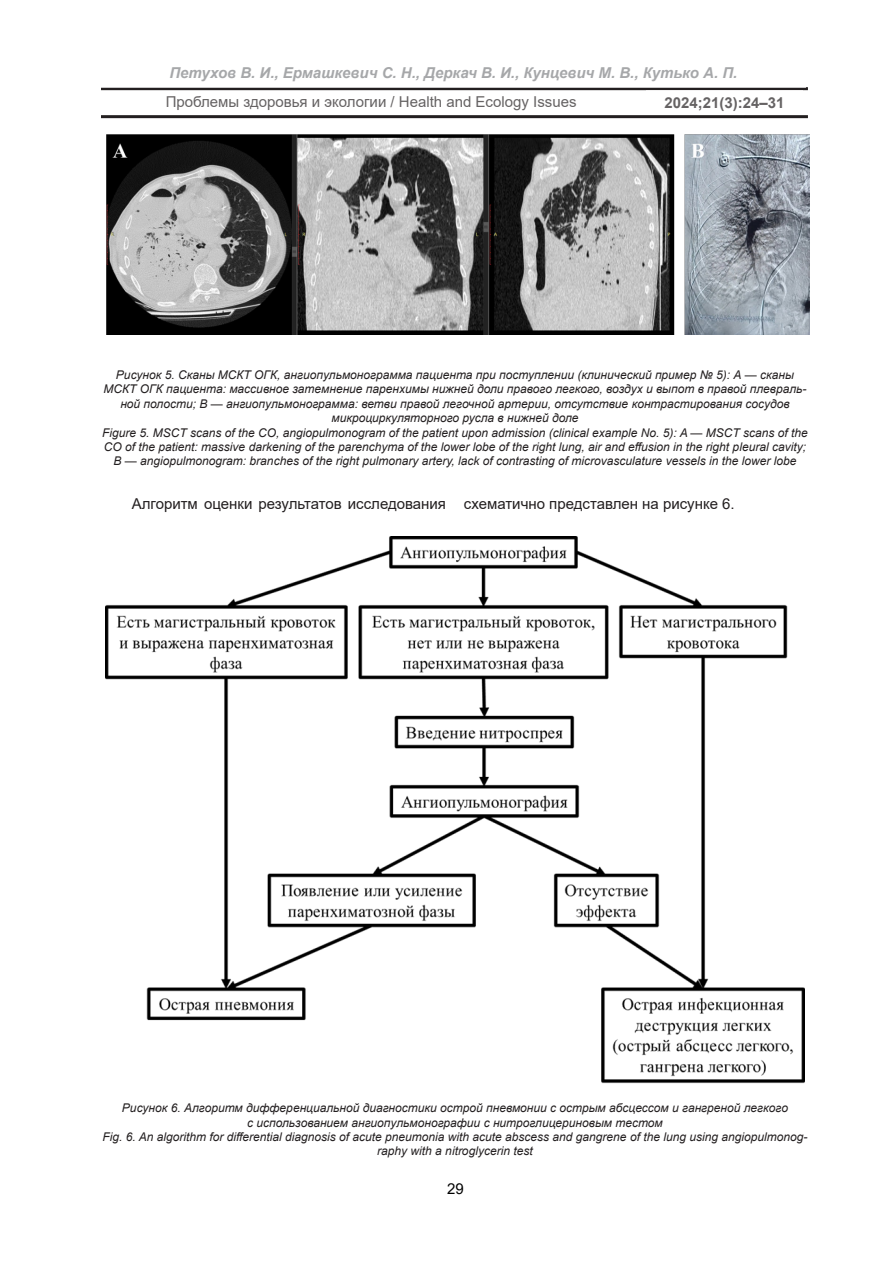
<style>
.page{position:relative;width:893px;height:1263px;background:#fff}
.page>*{position:absolute;margin:0;border:0;box-sizing:border-box;transform-origin:0 0}
.Текст{font:15px "Arial";color:#231f20}
.t1{font:italic 700 15px "Arial";color:#808285}
.t2{font:700 15px "Arial";color:#231f20}
.t3{font:15px "Arial";color:#000}
.Рисунок{font:italic 12px/14.4px "Arial";color:#231f20;text-align:center}
</style>
<div class="page">
<hr style="left:101px;top:115px;width:707px;height:3px;background:#231f20">
<hr style="left:101px;top:87px;width:707px;height:3px;background:#231f20">
<div style="left:100px;top:60px;width:706px;height:28px;background:#fff"></div>
<img style="left:106px;top:134px;width:703px;height:201px">
<img style="left:105px;top:537px;width:700px;height:547px">
<p class="t1" style="left:169px;top:63px;width:569px">Петухов В. И., Ермашкевич С. Н., Деркач В. И., Кунцевич М. В., Кутько А. П.</p>
<p class="t2" style="left:664px;top:92px;width:122px">2024;21(3):24–31</p>
<p class="Текст" style="left:166px;top:91px;width:412px">Проблемы здоровья и экологии / Health and Ecology Issues</p>
<p class="Рисунок" style="left:103px;top:368px;width:705px">Рисунок 5. Сканы МСКТ ОГК, ангиопульмонограмма пациента при поступлении (клинический пример № 5): А — сканы МСКТ ОГК пациента: массивное затемнение паренхимы нижней доли правого легкого, воздух и выпот в правой плевраль&shy;ной полости; В — ангиопульмонограмма: ветви правой легочной артерии, отсутствие контрастирования сосудов микроциркуляторного русла в нижней доле</p>
<p class="Рисунок" style="left:102px;top:425px;width:707px">Figure 5. MSCT scans of the CO, angiopulmonogram of the patient upon admission (clinical example No. 5): A — MSCT scans of the<br>CO of the patient: massive darkening of the parenchyma of the lower lobe of the right lung, air and effusion in the right pleural cavity;<br>B — angiopulmonogram: branches of the right pulmonary artery, lack of contrasting of microvasculature vessels in the lower lobe</p>
<p class="Текст" style="left:132px;top:493px;width:604px">Алгоритм оценки результатов исследования схематично представлен на рисунке 6.</p>
<p class="Рисунок" style="left:122px;top:1101px;width:667px">Рисунок 6. Алгоритм дифференциальной диагностики острой пневмонии с острым абсцессом и гангреной легкого с использованием ангиопульмонографии с нитроглицериновым тестом</p>
<p class="Рисунок" style="left:102px;top:1130px;width:707px">Fig. 6. An algorithm for differential diagnosis of acute pneumonia with acute abscess and gangrene of the lung using angiopulmonog&shy;raphy with a nitroglycerin test</p>
<p class="t3" style="left:447px;top:1178px;width:18px">29</p>
</div>
